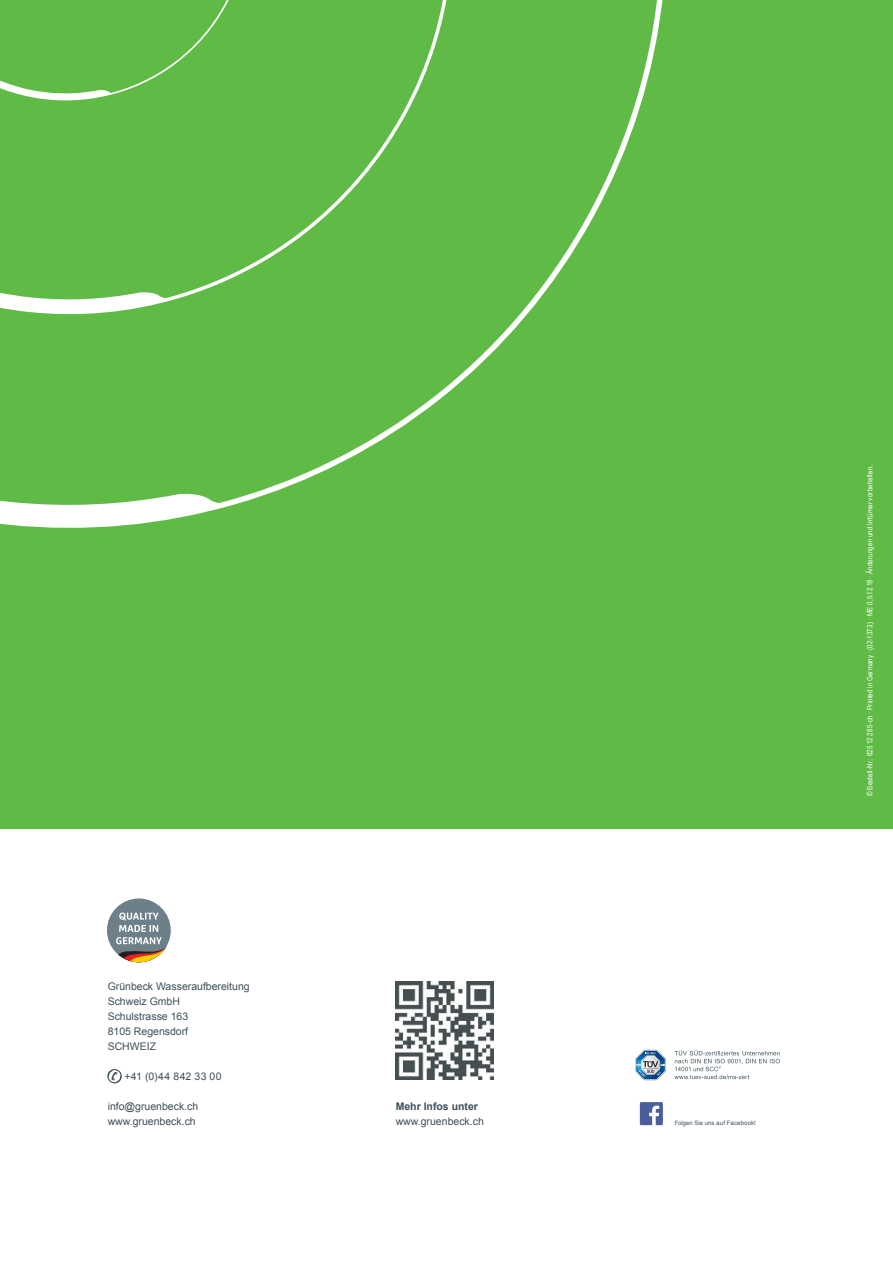
<style>
.page{position:relative;width:893px;height:1263px;background:#fff}
.page>*{position:absolute;margin:0;border:0;box-sizing:border-box;transform-origin:0 0}
.t1{font:10.5px/15px "Arial";color:#3d4f59}
.t2{font:10.5px "Arial";letter-spacing:.035em;color:#3d4f59}
.t3{font:700 10.5px "Arial";color:#3d4f59}
.t4{font:7.5px "Arial Narrow";letter-spacing:.02em;color:#fff}
.t5{font:6.15px "Arial";letter-spacing:.01em;color:#3d4f59}
</style>
<div class="page">
<div style="left:0;top:0;width:893px;height:828px;background:#60bb46"></div>
<svg style="left:0;top:0;width:663px;height:528px"></svg>
<svg style="left:0;top:0;width:253px;height:102px"></svg>
<svg style="left:107px;top:1069px;width:15px;height:15px"></svg>
<div style="left:108px;top:1069px;width:13px;height:14px;border:1px solid #3d4f59;border-radius:50%"></div>
<svg style="left:674px;top:1050px;width:106px;height:29px"></svg>
<svg style="left:635px;top:1050px;width:31px;height:30px"></svg>
<svg style="left:640px;top:1102px;width:23px;height:23px"></svg>
<div style="left:107px;top:898px;width:64px;height:64px;background:#6d808a;border-radius:50%"></div>
<svg style="left:116px;top:912px;width:51px;height:50px"></svg>
<img style="left:396px;top:982px;width:98px;height:98px">
<h1 class="t1" style="left:108px;top:979px;width:144px">Grünbeck Wasseraufbereitung<br>Schweiz GmbH<br>Schulstrasse 163<br>8105 Regensdorf<br>SCHWEIZ</h1>
<h1 class="t2" style="left:124px;top:1069px;width:99px">+41 (0)44 842 33 00</h1>
<h1 class="t1" style="left:108px;top:1099px;width:92px">info@gruenbeck.ch www.gruenbeck.ch</h1>
<h1 class="t3" style="left:396px;top:1099px;width:84px">Mehr Infos unter</h1>
<h1 class="t1" style="left:396px;top:1114px;width:90px">www.gruenbeck.ch</h1>
<p class="t5" style="left:675px;top:1119px;width:83px">Folgen Sie uns auf Facebook!</p>
<p class="t4" style="left:864px;top:623px;width:160px;rotate:-90deg">) · ME 0,5.12.18 · Änderungen und Irrtümer vorbehalten.</p>
<p class="t4" style="left:864px;top:796px;width:275px;rotate:-90deg">© Bestell-Nr.: 825 12 285-ch · Printed in Germany · (02-1373_82512285_Delta-p_CH-FR_CH-IT</p>
</div>
